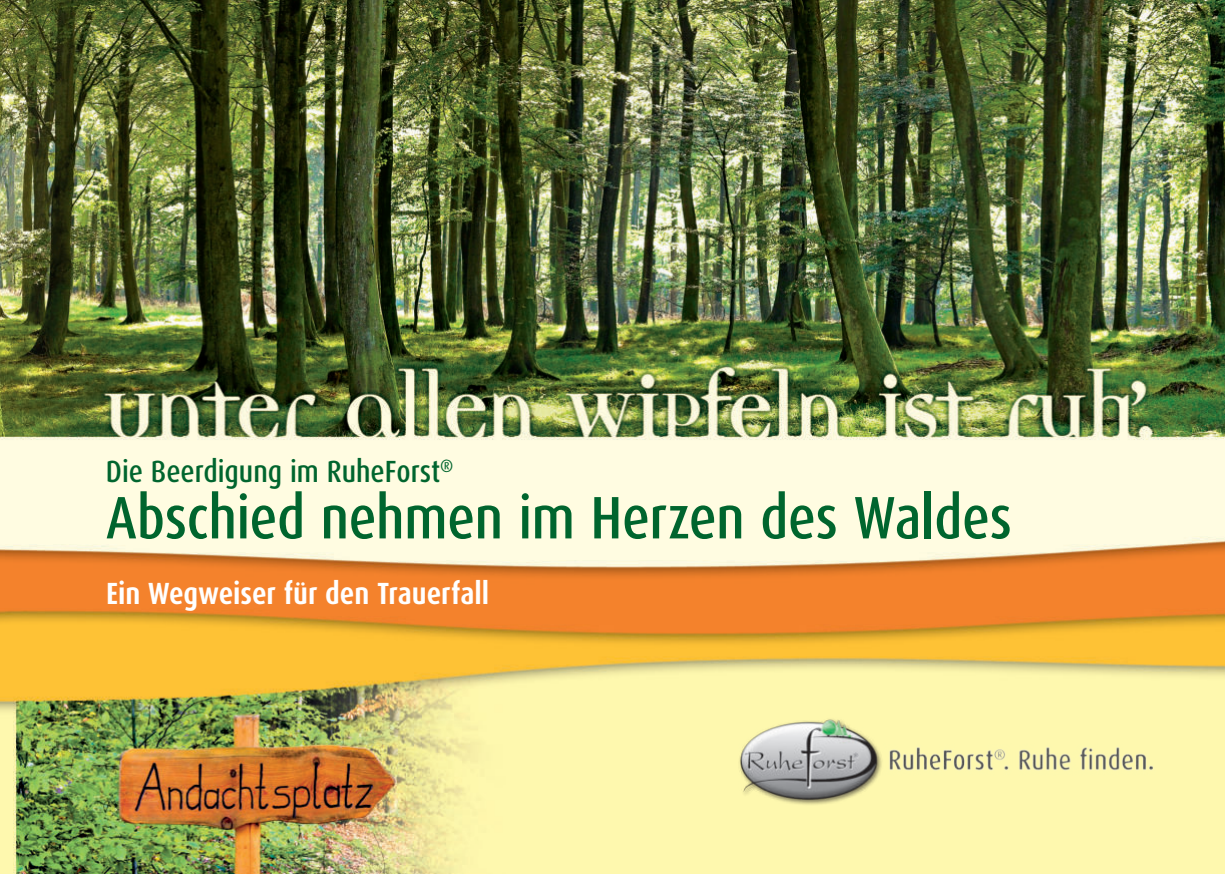
<style>
.page{position:relative;width:1225px;height:874px;background:#fff}
.page>*{position:absolute;margin:0;border:0;box-sizing:border-box;transform-origin:0 0}
.t1{font:500 condensed 60px "Dax OT";letter-spacing:-.005em;color:#00652e}
.t2{font:700 condensed 30.6px "Dax OT";color:#fff}
.t3{font:500 condensed 30.6px "Dax OT";color:#00652e}
</style>
<div class="page">
<img style="left:0;top:0;width:1225px;height:873px">
<img style="left:723px;top:703px;width:441px;height:112px">
<p class="t3" style="left:106px;top:458px;width:349px">Die Beerdigung im RuheForst<sup>®</sup></p>
<p class="t1" style="left:106px;top:491px;width:907px">Abschied nehmen im Herzen des Waldes</p>
<p class="t2" style="left:106px;top:579px;width:385px">Ein Wegweiser für den Trauerfall</p>
</div>
